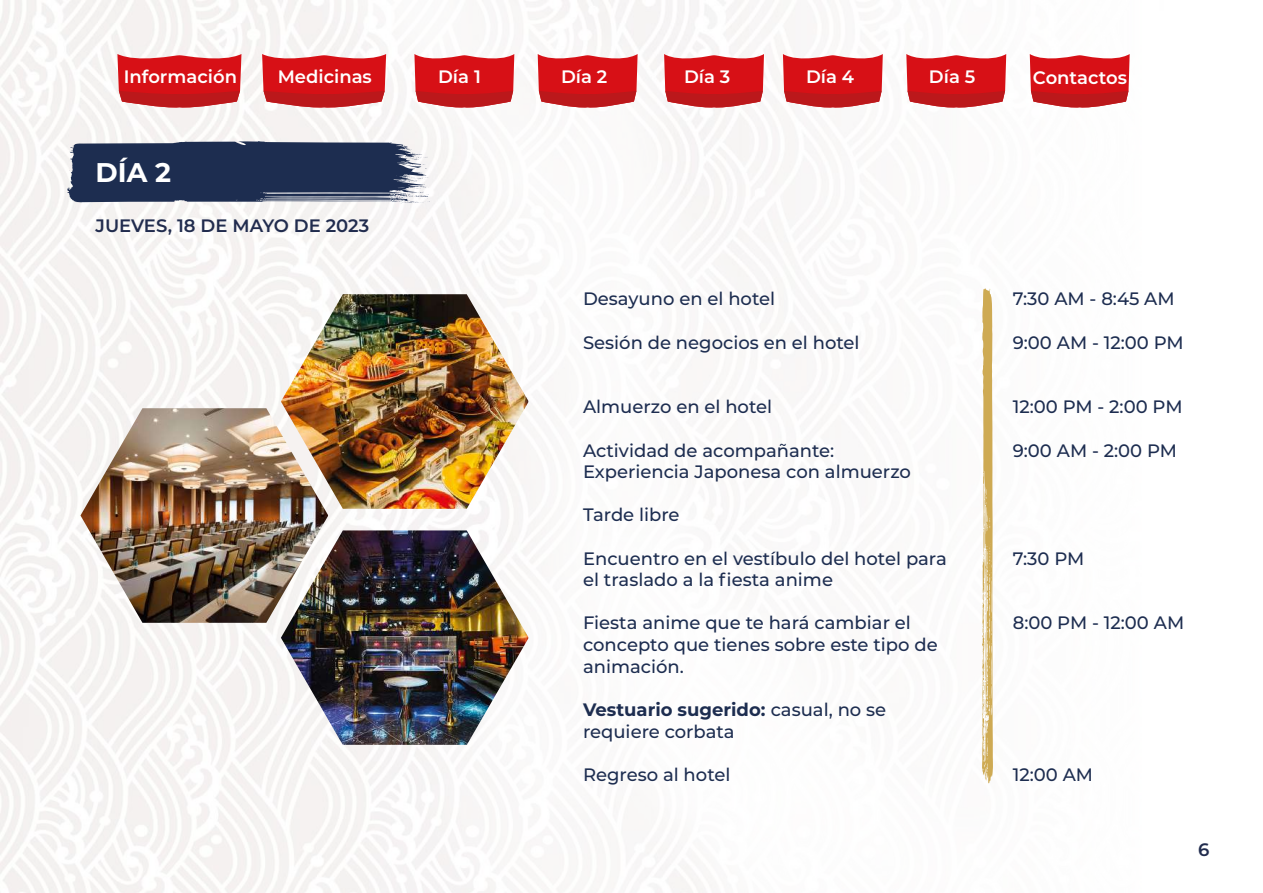
<style>
.page{position:relative;width:1263px;height:893px;background:#fff}
.page>*{position:absolute;margin:0;border:0;box-sizing:border-box;transform-origin:0 0}
.t1{font:700 27px "Montserrat";color:#fff}
.t2{font:500 18px/21.6px "Montserrat";color:#1d2d50}
.t3{font:600 18px "Montserrat";color:#fff}
.t4{font:600 18px "Montserrat";color:#212c4e}
.s1{font-weight:700}
</style>
<div class="page">
<svg style="left:67px;top:141px;width:364px;height:63px;background:#3f4d6a"></svg>
<svg style="left:982px;top:288px;width:11px;height:495px;background:#dbc184"></svg>
<img style="left:80px;top:408px;width:248px;height:215px">
<img style="left:281px;top:294px;width:247px;height:215px">
<img style="left:281px;top:530px;width:247px;height:215px">
<svg style="left:117px;top:54px;width:124px;height:55px;background:#d53236"></svg>
<svg style="left:414px;top:54px;width:100px;height:55px;background:#d63337"></svg>
<svg style="left:538px;top:54px;width:100px;height:55px;background:#d63337"></svg>
<svg style="left:664px;top:54px;width:100px;height:55px;background:#d63337"></svg>
<svg style="left:783px;top:54px;width:100px;height:55px;background:#d63337"></svg>
<svg style="left:906px;top:54px;width:100px;height:55px;background:#d63338"></svg>
<svg style="left:1030px;top:54px;width:100px;height:54px;background:#d53034"></svg>
<svg style="left:262px;top:54px;width:124px;height:55px;background:#d53237"></svg>
<p class="t3" style="left:124px;top:63px;width:115px">Información</p>
<p class="t3" style="left:278px;top:63px;width:96px">Medicinas</p>
<p class="t3" style="left:438px;top:63px;width:44px">Día 1</p>
<p class="t3" style="left:561px;top:63px;width:48px">Día 2</p>
<p class="t3" style="left:684px;top:63px;width:48px">Día 3</p>
<p class="t3" style="left:806px;top:64px;width:50px">Día 4</p>
<p class="t3" style="left:929px;top:63px;width:48px">Día 5</p>
<p class="t3" style="left:1033px;top:65px;width:96px">Contactos</p>
<h1 class="t1" style="left:96px;top:153px;width:77px">DÍA 2</h1>
<p class="t4" style="left:96px;top:213px;width:275px">JUEVES, 18 DE MAYO DE 2023</p>
<p class="t2" style="left:583px;top:288px;width:194px">Desayuno en el hotel</p>
<p class="t2" style="left:583px;top:331px;width:278px">Sesión de negocios en el hotel</p>
<p class="t2" style="left:583px;top:396px;width:191px">Almuerzo en el hotel</p>
<p class="t2" style="left:583px;top:439px;width:329px">Actividad de acompañante:<br>Experiencia Japonesa con almuerzo</p>
<p class="t2" style="left:583px;top:504px;width:98px">Tarde libre</p>
<p class="t2" style="left:583px;top:547px;width:365px">Encuentro en el vestíbulo del hotel para el traslado a la fiesta anime</p>
<p class="t2" style="left:583px;top:612px;width:356px">Fiesta anime que te hará cambiar el concepto que tienes sobre este tipo de animación.</p>
<p class="t2" style="left:583px;top:698px;width:305px"><span class="s1">Vestuario sugerido:</span> casual, no se requiere corbata</p>
<p class="t2" style="left:583px;top:763px;width:149px">Regreso al hotel</p>
<p class="t2" style="left:1013px;top:287px;width:163px">7:30 AM - 8:45 AM</p>
<p class="t2" style="left:1013px;top:331px;width:172px">9:00 AM - 12:00 PM</p>
<p class="t2" style="left:1013px;top:395px;width:171px">12:00 PM - 2:00 PM</p>
<p class="t2" style="left:1013px;top:439px;width:166px">9:00 AM - 2:00 PM</p>
<p class="t2" style="left:1013px;top:547px;width:73px">7:30 PM</p>
<p class="t2" style="left:1013px;top:611px;width:173px">8:00 PM - 12:00 AM</p>
<p class="t2" style="left:1013px;top:763px;width:82px">12:00 AM</p>
<p class="t4" style="left:1198px;top:837px;width:13px">6</p>
</div>
